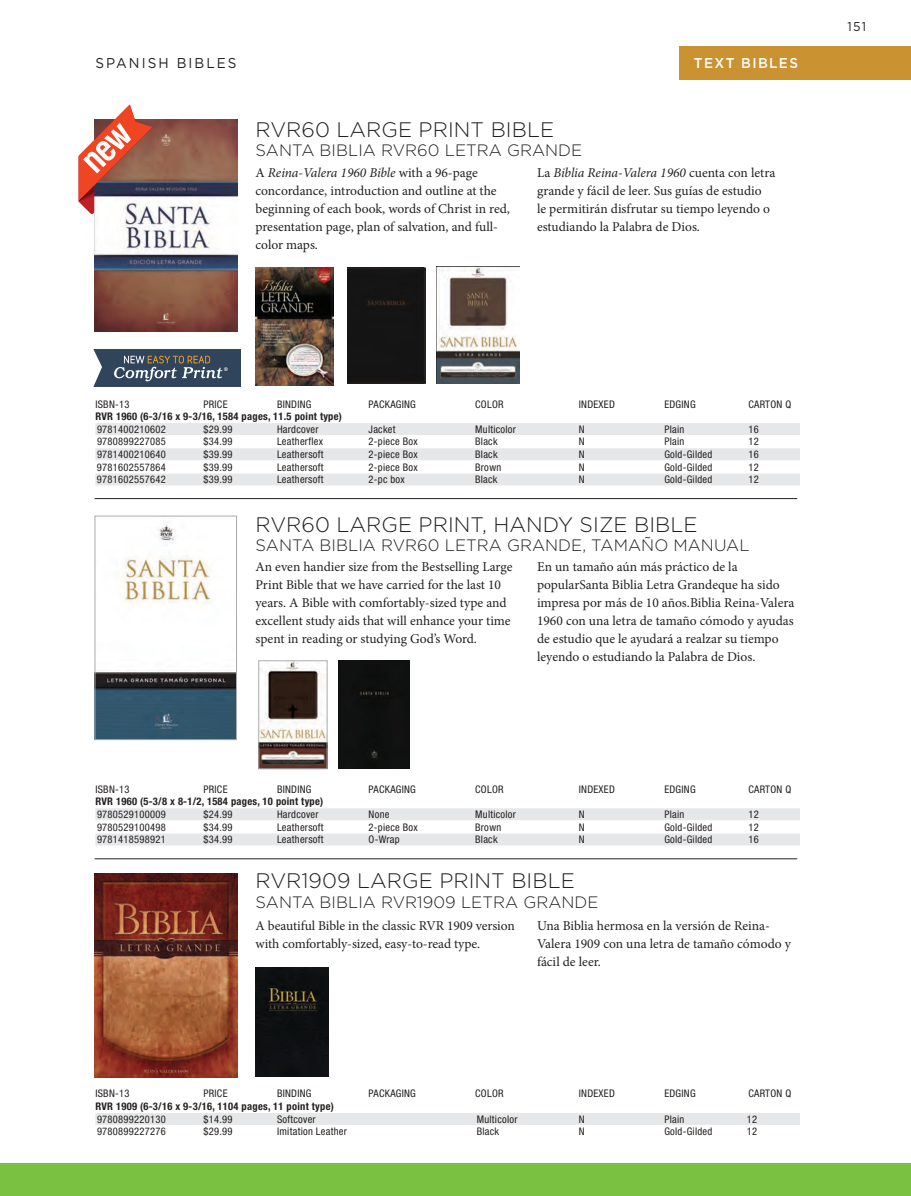
<style>
.page{position:relative;width:911px;height:1196px;background:#fff}
.page>*{position:absolute;margin:0;border:0;box-sizing:border-box;transform-origin:0 0}
.t1{font:300 21px "Gotham";letter-spacing:.005em;color:#231f20}
.t2{font:300 16.5px "Gotham";letter-spacing:.005em;color:#231f20}
.t3{font:14.25px "Gotham";letter-spacing:.15em;color:#231f20;scale:.95 1}
.t4{font:500 14.25px "Gotham";letter-spacing:.1em;color:#fff;scale:.95 1}
.t5{font:13.5px/18px "Minion Pro";color:#231f20}
.t6{font:12.75px "Gotham";color:#231f20;scale:.95 1}
.t7{font:condensed 10.5px "Helvetica Neue LT Std";letter-spacing:.025em;color:#231f20}
.t8{font:700 condensed 10.5px "Helvetica Neue LT Std";letter-spacing:.025em;color:#231f20}
.s1{font-style:italic}
</style>
<div class="page">
<div style="left:0;top:1163px;width:910px;height:33px;background:#7ac142"></div>
<div style="left:679px;top:47px;width:231px;height:33px;background:#cb9231"></div>
<div style="left:95px;top:423px;width:704px;height:12px;background:#e6e7e9"></div>
<div style="left:95px;top:448px;width:704px;height:12px;background:#e6e7e9"></div>
<div style="left:95px;top:473px;width:704px;height:12px;background:#e6e7e9"></div>
<div style="left:95px;top:808px;width:704px;height:12px;background:#e6e7e9"></div>
<div style="left:95px;top:833px;width:704px;height:12px;background:#e6e7e9"></div>
<div style="left:95px;top:1113px;width:704px;height:12px;background:#e6e7e9"></div>
<img style="left:95px;top:873px;width:142px;height:205px">
<img style="left:97px;top:524px;width:138px;height:214px">
<div style="left:95px;top:516px;width:142px;height:224px;border:1px solid #aaabaf"></div>
<img style="left:95px;top:119px;width:142px;height:212px">
<img style="left:260px;top:663px;width:65px;height:104px">
<div style="left:258px;top:661px;width:69px;height:108px;border:1px solid #aaabaf"></div>
<div style="left:347px;top:268px;width:78px;height:115px;background:#151415"></div>
<img style="left:255px;top:967px;width:73px;height:110px">
<img style="left:255px;top:268px;width:78px;height:117px">
<div style="left:338px;top:661px;width:71px;height:108px;background:#0f1110"></div>
<img style="left:436px;top:267px;width:83px;height:116px">
<hr style="left:95px;top:498px;width:702px;height:1px;background:#231f20">
<hr style="left:95px;top:858px;width:702px;height:1px;background:#231f20">
<svg style="left:93px;top:349px;width:147px;height:38px;background:#4d5d6c"></svg>
<svg style="left:79px;top:105px;width:73px;height:110px"></svg>
<p class="t3" style="left:95px;top:55px;width:150px">SPANISH BIBLES</p>
<p class="t4" style="left:693px;top:55px;width:111px">TEXT BIBLES</p>
<h1 class="t1" style="left:255px;top:118px;width:300px">RVR60 LARGE PRINT BIBLE</h1>
<p class="t2" style="left:255px;top:141px;width:328px">SANTA BIBLIA RVR60 LETRA GRANDE</p>
<p class="t5" style="left:255px;top:164px;width:256px">A <span class="s1">Reina-Valera 1960 Bible</span> with a 96-page concordance, introduction and outline at the beginning of each book, words of Christ in red, presentation page, plan of salvation, and full&shy;color maps.</p>
<p class="t5" style="left:537px;top:164px;width:240px">La <span class="s1">Biblia Reina-Valera 1960</span> cuenta con letra grande y fácil de leer. Sus guías de estudio<br>le permitirán disfrutar su tiempo leyendo o estudiando la Palabra de Dios.</p>
<p class="t6" style="left:847px;top:20px;width:21px">151</p>
<p class="t7" style="left:95px;top:398px;width:36px">ISBN-13</p>
<p class="t7" style="left:203px;top:398px;width:26px">PRICE</p>
<p class="t7" style="left:277px;top:398px;width:36px">BINDING</p>
<p class="t7" style="left:368px;top:398px;width:49px">PACKAGING</p>
<p class="t7" style="left:475px;top:398px;width:30px">COLOR</p>
<p class="t7" style="left:578px;top:398px;width:38px">INDEXED</p>
<p class="t7" style="left:664px;top:398px;width:33px">EDGING</p>
<p class="t7" style="left:748px;top:398px;width:44px">CARTON Q</p>
<p class="t8" style="left:95px;top:410px;width:248px">RVR 1960 (6-3/16 x 9-3/16, 1584 pages, 11.5 point type)</p>
<p class="t7" style="left:97px;top:423px;width:70px">9781400210602</p>
<p class="t7" style="left:203px;top:423px;width:31px">$29.99</p>
<p class="t7" style="left:277px;top:423px;width:43px">Hardcover</p>
<p class="t7" style="left:368px;top:423px;width:28px">Jacket</p>
<p class="t7" style="left:475px;top:423px;width:42px">Multicolor</p>
<p class="t7" style="left:578px;top:423px;width:7px">N</p>
<p class="t7" style="left:664px;top:423px;width:21px">Plain</p>
<p class="t7" style="left:748px;top:423px;width:12px">16</p>
<p class="t7" style="left:97px;top:436px;width:70px">9780899227085</p>
<p class="t7" style="left:203px;top:436px;width:31px">$34.99</p>
<p class="t7" style="left:277px;top:436px;width:47px">Leatherflex</p>
<p class="t7" style="left:368px;top:436px;width:51px">2-piece Box</p>
<p class="t7" style="left:475px;top:436px;width:24px">Black</p>
<p class="t7" style="left:578px;top:436px;width:7px">N</p>
<p class="t7" style="left:664px;top:436px;width:21px">Plain</p>
<p class="t7" style="left:748px;top:436px;width:12px">12</p>
<p class="t7" style="left:97px;top:448px;width:70px">9781400210640</p>
<p class="t7" style="left:203px;top:448px;width:31px">$39.99</p>
<p class="t7" style="left:277px;top:448px;width:48px">Leathersoft</p>
<p class="t7" style="left:368px;top:448px;width:51px">2-piece Box</p>
<p class="t7" style="left:475px;top:448px;width:24px">Black</p>
<p class="t7" style="left:578px;top:448px;width:7px">N</p>
<p class="t7" style="left:664px;top:448px;width:49px">Gold-Gilded</p>
<p class="t7" style="left:748px;top:448px;width:12px">16</p>
<p class="t7" style="left:97px;top:461px;width:70px">9781602557864</p>
<p class="t7" style="left:203px;top:461px;width:31px">$39.99</p>
<p class="t7" style="left:277px;top:461px;width:48px">Leathersoft</p>
<p class="t7" style="left:368px;top:461px;width:51px">2-piece Box</p>
<p class="t7" style="left:475px;top:461px;width:28px">Brown</p>
<p class="t7" style="left:578px;top:461px;width:7px">N</p>
<p class="t7" style="left:664px;top:461px;width:49px">Gold-Gilded</p>
<p class="t7" style="left:748px;top:461px;width:12px">12</p>
<p class="t7" style="left:97px;top:473px;width:70px">9781602557642</p>
<p class="t7" style="left:203px;top:473px;width:31px">$39.99</p>
<p class="t7" style="left:277px;top:473px;width:48px">Leathersoft</p>
<p class="t7" style="left:368px;top:473px;width:38px">2-pc box</p>
<p class="t7" style="left:475px;top:473px;width:24px">Black</p>
<p class="t7" style="left:578px;top:473px;width:7px">N</p>
<p class="t7" style="left:664px;top:473px;width:49px">Gold-Gilded</p>
<p class="t7" style="left:748px;top:473px;width:12px">12</p>
<h1 class="t1" style="left:255px;top:513px;width:443px">RVR60 LARGE PRINT, HANDY SIZE BIBLE</h1>
<p class="t2" style="left:255px;top:536px;width:495px">SANTA BIBLIA RVR60 LETRA GRANDE, TAMAÑO MANUAL</p>
<p class="t5" style="left:255px;top:558px;width:258px">An even handier size from the Bestselling Large Print Bible that we have carried for the last 10 years. A Bible with comfortably-sized type and excellent study aids that will enhance your time spent in reading or studying God’s Word.</p>
<p class="t5" style="left:537px;top:558px;width:259px">En un tamaño aún más práctico de la popularSanta Biblia Letra Grandeque ha sido impresa por más de 10 años.Biblia Reina-Valera 1960 con una letra de tamaño cómodo y ayudas de estudio que le ayudará a realzar su tiempo leyendo o estudiando la Palabra de Dios.</p>
<p class="t7" style="left:95px;top:783px;width:36px">ISBN-13</p>
<p class="t7" style="left:203px;top:783px;width:26px">PRICE</p>
<p class="t7" style="left:277px;top:783px;width:36px">BINDING</p>
<p class="t7" style="left:368px;top:783px;width:49px">PACKAGING</p>
<p class="t7" style="left:475px;top:783px;width:30px">COLOR</p>
<p class="t7" style="left:578px;top:783px;width:38px">INDEXED</p>
<p class="t7" style="left:664px;top:783px;width:33px">EDGING</p>
<p class="t7" style="left:748px;top:783px;width:44px">CARTON Q</p>
<p class="t8" style="left:95px;top:795px;width:229px">RVR 1960 (5-3/8 x 8-1/2, 1584 pages, 10 point type)</p>
<p class="t7" style="left:97px;top:808px;width:70px">9780529100009</p>
<p class="t7" style="left:203px;top:808px;width:31px">$24.99</p>
<p class="t7" style="left:277px;top:808px;width:43px">Hardcover</p>
<p class="t7" style="left:368px;top:808px;width:22px">None</p>
<p class="t7" style="left:475px;top:808px;width:42px">Multicolor</p>
<p class="t7" style="left:578px;top:808px;width:7px">N</p>
<p class="t7" style="left:664px;top:808px;width:21px">Plain</p>
<p class="t7" style="left:748px;top:808px;width:12px">12</p>
<p class="t7" style="left:97px;top:821px;width:70px">9780529100498</p>
<p class="t7" style="left:203px;top:821px;width:31px">$34.99</p>
<p class="t7" style="left:277px;top:821px;width:48px">Leathersoft</p>
<p class="t7" style="left:368px;top:821px;width:51px">2-piece Box</p>
<p class="t7" style="left:475px;top:821px;width:28px">Brown</p>
<p class="t7" style="left:578px;top:821px;width:7px">N</p>
<p class="t7" style="left:664px;top:821px;width:49px">Gold-Gilded</p>
<p class="t7" style="left:748px;top:821px;width:12px">12</p>
<p class="t7" style="left:97px;top:833px;width:70px">9781418598921</p>
<p class="t7" style="left:203px;top:833px;width:31px">$34.99</p>
<p class="t7" style="left:277px;top:833px;width:48px">Leathersoft</p>
<p class="t7" style="left:368px;top:833px;width:33px">O-Wrap</p>
<p class="t7" style="left:475px;top:833px;width:24px">Black</p>
<p class="t7" style="left:578px;top:833px;width:7px">N</p>
<p class="t7" style="left:664px;top:833px;width:49px">Gold-Gilded</p>
<p class="t7" style="left:748px;top:833px;width:12px">16</p>
<h1 class="t1" style="left:255px;top:869px;width:321px">RVR1909 LARGE PRINT BIBLE</h1>
<p class="t2" style="left:255px;top:893px;width:344px">SANTA BIBLIA RVR1909 LETRA GRANDE</p>
<p class="t5" style="left:255px;top:917px;width:261px">A beautiful Bible in the classic RVR 1909 version with comfortably-sized, easy-to-read type.</p>
<p class="t5" style="left:537px;top:917px;width:255px">Una Biblia hermosa en la versión de Reina-<br>Valera 1909 con una letra de tamaño cómodo y fácil de leer.</p>
<p class="t7" style="left:95px;top:1088px;width:36px">ISBN-13</p>
<p class="t7" style="left:203px;top:1088px;width:26px">PRICE</p>
<p class="t7" style="left:277px;top:1088px;width:36px">BINDING</p>
<p class="t7" style="left:368px;top:1088px;width:49px">PACKAGING</p>
<p class="t7" style="left:475px;top:1088px;width:30px">COLOR</p>
<p class="t7" style="left:578px;top:1088px;width:38px">INDEXED</p>
<p class="t7" style="left:664px;top:1088px;width:33px">EDGING</p>
<p class="t7" style="left:748px;top:1088px;width:44px">CARTON Q</p>
<p class="t8" style="left:95px;top:1100px;width:240px">RVR 1909 (6-3/16 x 9-3/16, 1104 pages, 11 point type)</p>
<p class="t7" style="left:97px;top:1113px;width:70px">9780899220130</p>
<p class="t7" style="left:203px;top:1113px;width:31px">$14.99</p>
<p class="t7" style="left:277px;top:1113px;width:40px">Softcover</p>
<p class="t7" style="left:476px;top:1113px;width:42px">Multicolor</p>
<p class="t7" style="left:578px;top:1113px;width:7px">N</p>
<p class="t7" style="left:664px;top:1113px;width:21px">Plain</p>
<p class="t7" style="left:746px;top:1113px;width:12px">12</p>
<p class="t7" style="left:97px;top:1125px;width:70px">9780899227276</p>
<p class="t7" style="left:203px;top:1125px;width:31px">$29.99</p>
<p class="t7" style="left:277px;top:1125px;width:71px">Imitation Leather</p>
<p class="t7" style="left:476px;top:1125px;width:24px">Black</p>
<p class="t7" style="left:578px;top:1125px;width:7px">N</p>
<p class="t7" style="left:664px;top:1125px;width:49px">Gold-Gilded</p>
<p class="t7" style="left:746px;top:1125px;width:12px">12</p>
</div>
